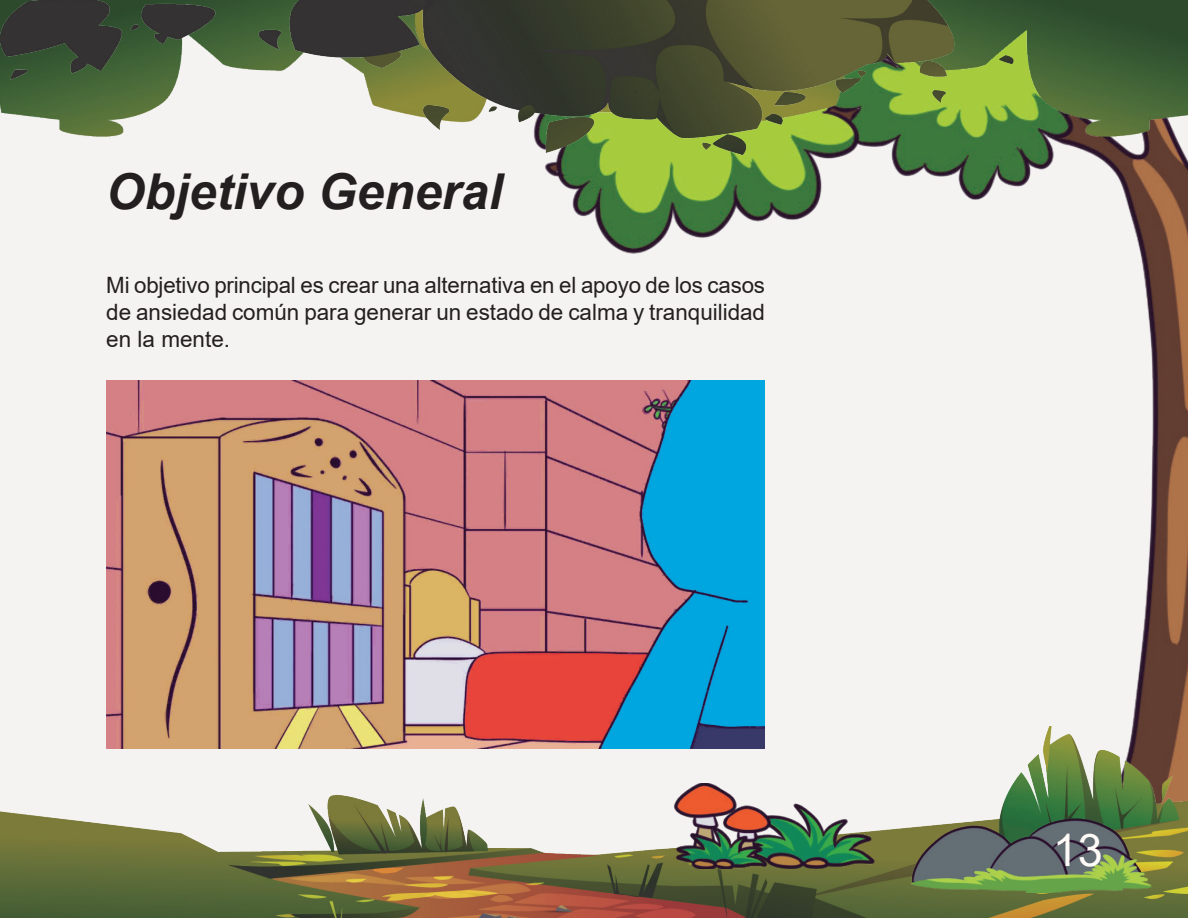
<style>
.page{position:relative;width:1188px;height:918px;background:#f4f3f2}
.page>*{position:absolute;margin:0;border:0;box-sizing:border-box;transform-origin:0 0}
.t1{font:italic 700 49.5px "Arial";color:#231f20}
.t2{font:45px "Arial";color:#fefaf8}
.t3{font:22.5px/27px "Arial";color:#231f20;text-align:justify}
</style>
<div class="page">
<img style="left:545px;top:155px;width:643px;height:572px">
<img style="left:0;top:727px;width:1188px;height:191px">
<img style="left:0;top:0;width:1188px;height:155px">
<img style="left:912px;top:819px;width:240px;height:74px">
<img style="left:673px;top:783px;width:201px;height:86px">
<img style="left:106px;top:380px;width:659px;height:368px">
<h1 class="t1" style="left:106px;top:159px;width:398px">Objetivo General</h1>
<p class="t3" style="left:106px;top:271px;width:660px">Mi objetivo principal es crear una alternativa en el apoyo de los casos de ansiedad común para generar un estado de calma y tranquilidad en la mente.</p>
<h2 class="t2" style="left:1053px;top:819px;width:52px">13</h2>
</div>
